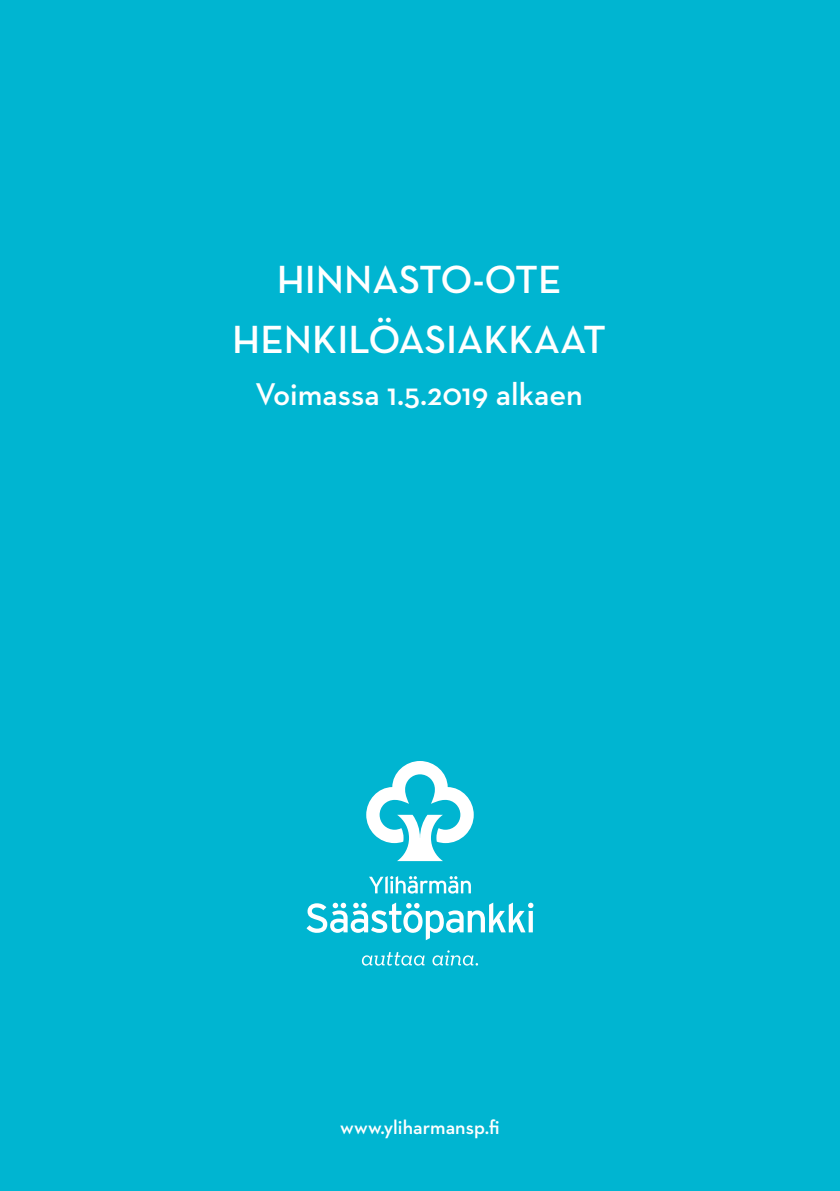
<style>
.page{position:relative;width:840px;height:1191px;background:#fff}
.page>*{position:absolute;margin:0;border:0;box-sizing:border-box;transform-origin:0 0}
.t1{font:600 40px "Neutraface Text";color:#fff}
.t2{font:600 32px "Neutraface Text";color:#fff}
.t3{font:600 20px "Neutraface Text";color:#fff}
</style>
<div class="page">
<div style="left:0;top:0;width:839px;height:1191px;background:#00b5d1"></div>
<svg style="left:366px;top:761px;width:107px;height:100px"></svg>
<svg style="left:306px;top:902px;width:227px;height:38px"></svg>
<svg style="left:528px;top:911px;width:4px;height:21px"></svg>
<svg style="left:361px;top:952px;width:63px;height:13px"></svg>
<svg style="left:432px;top:950px;width:46px;height:15px"></svg>
<svg style="left:369px;top:876px;width:101px;height:17px"></svg>
<p class="t1" style="left:276px;top:254px;width:286px">HINNASTO-OTE</p>
<p class="t1" style="left:232px;top:314px;width:375px">HENKILÖASIAKKAAT</p>
<p class="t2" style="left:255px;top:373px;width:329px">Voimassa 1.5.2019 alkaen</p>
<p class="t3" style="left:340px;top:1114px;width:161px">www.yliharmansp.fi</p>
</div>
